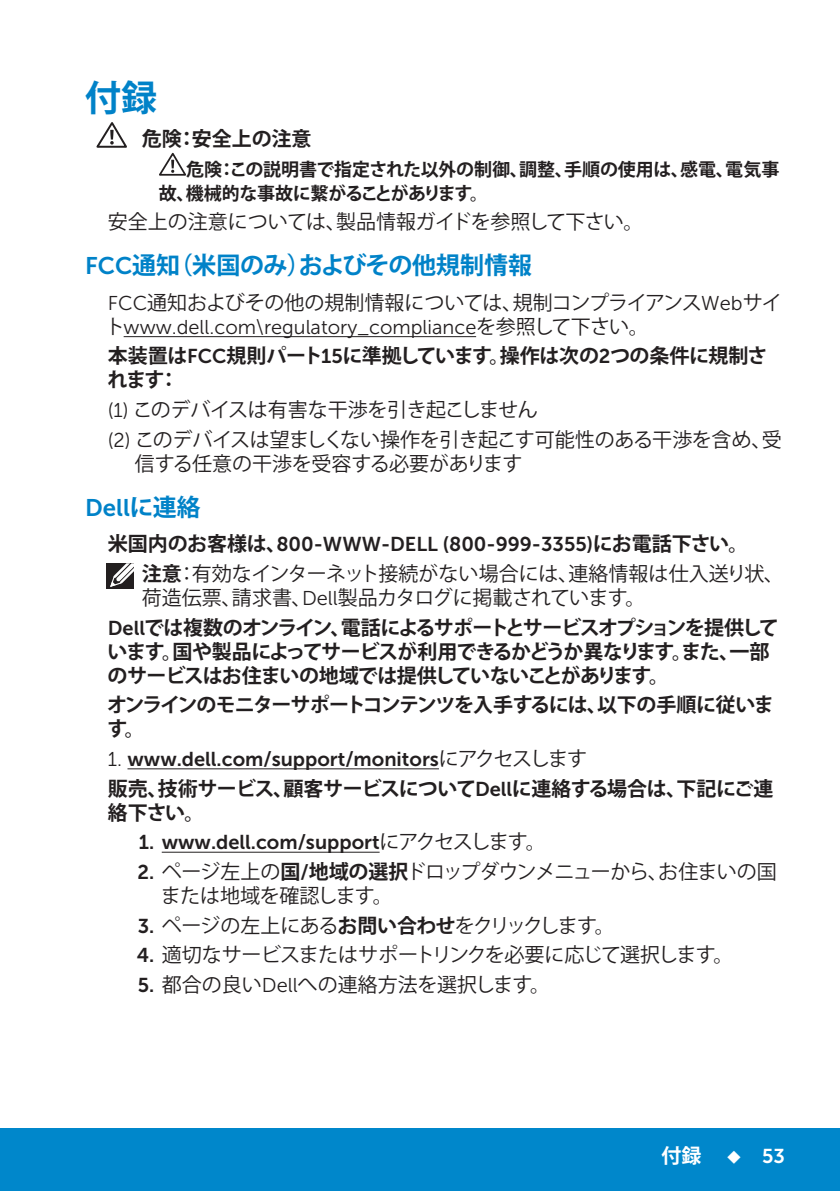
<style>
.page{position:relative;width:840px;height:1191px;background:#fff}
.page>*{position:absolute;margin:0;border:0;box-sizing:border-box;transform-origin:0 0}
.Head1{font:700 36px "Koz Go Pro";color:#0082c8}
.Head2{font:700 24px "Koz Go Pro";letter-spacing:-.01em;color:#0082c8}
.Head2-2{font:24px "Museo Sans For Dell 700";color:#0082c8}
.Paragraph{font:20px/24px "Koz Go Pro";letter-spacing:-.02em;color:#231f20}
.Paragraph-2{font:700 20px/24px "Koz Go Pro";letter-spacing:-.05em;color:#231f20}
.Paragraph-3{font:20px "Museo Sans For Dell 700";color:#231f20}
.Note{font:20px/24px "Koz Go Pro";color:#231f20}
.Paragraph-4{font:20px/24px "Koz Go Pro";letter-spacing:-.04em;color:#231f20}
.Paragraph-5{font:700 20px/24px "Koz Go Pro";letter-spacing:-.03em;color:#231f20}
.Paragraph-6{font:700 20px/24px "Koz Go Pro";letter-spacing:-.02em;color:#231f20}
.Paragraph-7{font:20px "Koz Go Pro";letter-spacing:-.05em;color:#231f20}
.Paragraph-8{font:20px "Koz Go Pro";color:#231f20}
.Caution{font:700 20px "Koz Go Pro";color:#231f20}
.t1{font:700 20px "Koz Go Pro";color:#fff}
.Caution_indent{font:700 18px/24px "Koz Go Pro";letter-spacing:-.01em;color:#231f20}
.s1{font-family:"Museo Sans For Dell 700";font-weight:400}
.s2{font-family:"Museo Sans For Dell 300"}
.s3{font-family:"Koz Go Pro";font-weight:700}
.s4{font-weight:700}
.s5{font-family:"Koz Go Pro"}
.s6{font-family:"Museo Sans For Dell 700"}
</style>
<div class="page">
<div style="left:0;top:1128px;width:839px;height:63px;background:#0087cb"></div>
<hr style="left:124px;top:336px;width:352px;height:1px;background:#231f20">
<hr style="left:127px;top:768px;width:311px;height:1px;background:#231f20">
<hr style="left:162px;top:851px;width:217px;height:1px;background:#231f20">
<svg style="left:159px;top:153px;width:27px;height:23px"></svg>
<svg style="left:96px;top:122px;width:31px;height:26px"></svg>
<div style="left:106px;top:563px;width:27px;height:26px;background:#231f20"></div>
<svg style="left:110px;top:563px;width:23px;height:24px"></svg>
<p class="Head1" style="left:85px;top:74px;width:73px">付録</p>
<p class="Caution" style="left:142px;top:126px;width:171px">危険：安全上の注意</p>
<p class="Caution_indent" style="left:159px;top:158px;width:621px;text-indent:27px">危険：この説明書で指定された以外の制御、調整、手順の使用は、感電、電気事故、機械的な事故に繋がることがあります。</p>
<p class="Paragraph" style="left:108px;top:210px;width:537px">安全上の注意については、製品情報ガイドを参照して下さい。</p>
<p class="Head2" style="left:85px;top:250px;width:448px"><span class="s1">FCC</span>通知（米国のみ）およびその他規制情報</p>
<p class="Paragraph" style="left:105px;top:291px;width:678px"><span class="s2">FCC</span>通知およびその他の規制情報については、規制コンプライアンス<span class="s2">Web</span>サイト<span class="s2">www.dell.com\regulatory_compliance</span>を参照して下さい。</p>
<p class="Paragraph-6" style="left:108px;top:345px;width:661px">本装置は<span class="s1">FCC</span>規則パート<span class="s1">15</span>に準拠しています。操作は次の<span class="s1">2</span>つの条件に規制されます：</p>
<p class="Paragraph" style="left:108px;top:398px;width:431px"><span class="s2">(1)</span> このデバイスは有害な干渉を引き起こしません</p>
<p class="Paragraph" style="left:135px;top:428px;width:648px;text-indent:-27px"><span class="s2">(2)</span> このデバイスは望ましくない操作を引き起こす可能性のある干渉を含め、受信する任意の干渉を受容する必要があります</p>
<p class="Head2-2" style="left:85px;top:494px;width:117px">Dell<span class="s3">に連絡</span></p>
<p class="Paragraph-3" style="left:108px;top:533px;width:641px"><span class="s3">米国内のお客様は、</span>800-WWW-DELL (800-999-3355)<span class="s3">にお電話下さい。</span></p>
<p class="Note" style="left:142px;top:562px;width:643px"><span class="s4">注意</span>：有効なインターネット接続がない場合には、連絡情報は仕入送り状、荷造伝票、請求書、<span class="s2">Dell</span>製品カタログに掲載されています。</p>
<p class="Paragraph-2" style="left:108px;top:616px;width:672px"><span class="s1">Dell</span>では複数のオンライン、電話によるサポートとサービスオプションを提供しています。国や製品によってサービスが利用できるかどうか異なります。また、一部のサービスはお住まいの地域では提供していないことがあります。</p>
<p class="Paragraph-2" style="left:107px;top:694px;width:668px">オンラインのモニターサポートコンテンツを入手するには、以下の手順に従います。</p>
<p class="Paragraph-3" style="left:108px;top:748px;width:480px"><span class="s2">1.</span> www.dell.com/support/monitors<span class="s5">にアクセスします</span></p>
<p class="Paragraph-5" style="left:108px;top:777px;width:667px">販売、技術サービス、顧客サービスについて<span class="s1">Dell</span>に連絡する場合は、下記にご連絡下さい。</p>
<p class="Paragraph-3" style="left:139px;top:831px;width:408px">1. www.dell.com/support<span class="s5">にアクセスします。</span></p>
<p class="Paragraph-4" style="left:161px;top:860px;width:617px;text-indent:-23px"><span class="s6">2.</span> ページ左上の<span class="s4">国</span><span class="s6">/</span><span class="s4">地域の選択</span>ドロップダウンメニューから、お住まいの国または地域を確認します。</p>
<p class="Paragraph-7" style="left:138px;top:912px;width:478px"><span class="s6">3.</span> ページの左上にある<span class="s4">お問い合わせ</span>をクリックします。</p>
<p class="Paragraph" style="left:137px;top:943px;width:598px"><span class="s6">4.</span> 適切なサービスまたはサポートリンクを必要に応じて選択します。</p>
<p class="Paragraph-8" style="left:138px;top:971px;width:414px"><span class="s6">5.</span> 都合の良い<span class="s2">Dell</span>への連絡方法を選択します。</p>
<p class="t1" style="left:661px;top:1142px;width:125px">付録 ◆ <span class="s1">53</span></p>
</div>
